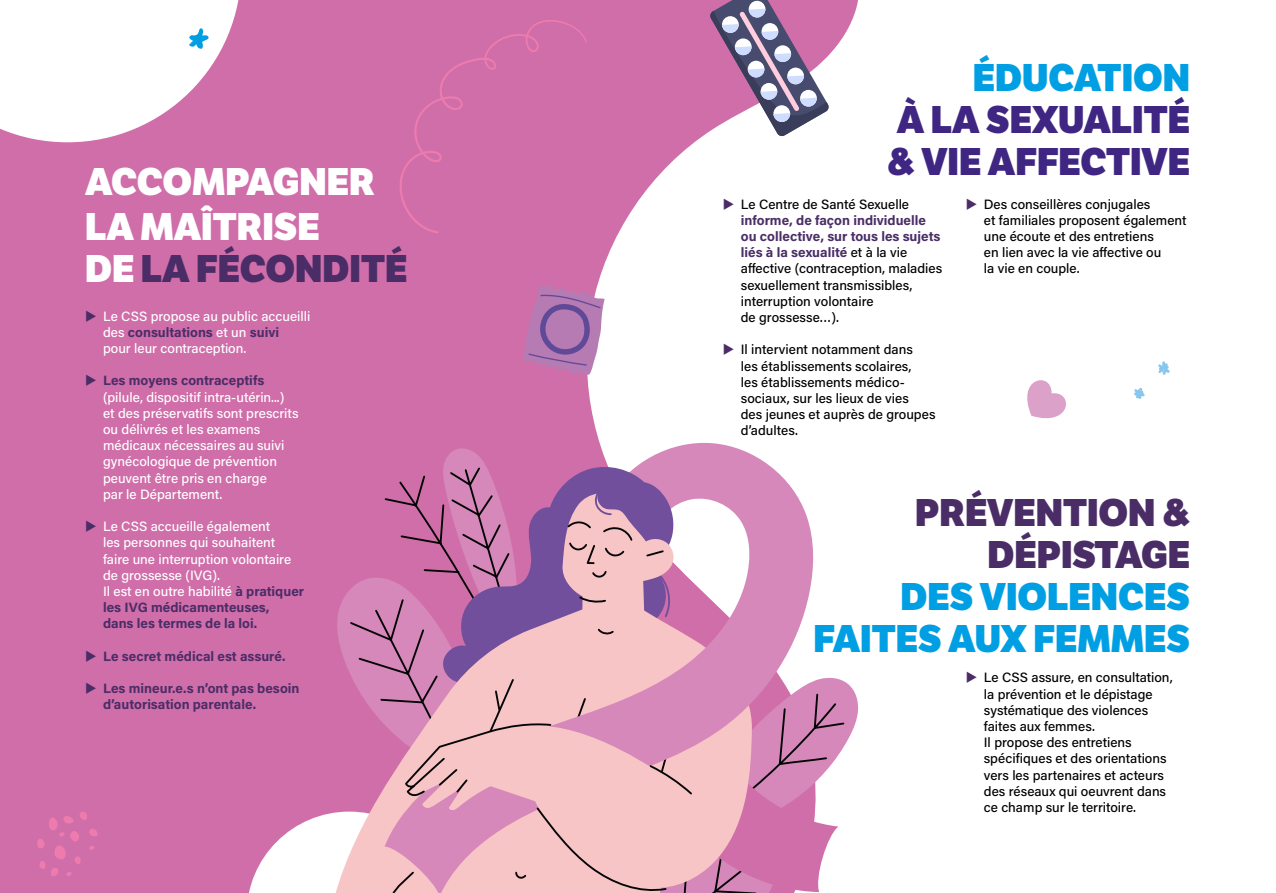
<style>
.page{position:relative;width:1276px;height:893px;background:#d06ea9}
.page>*{position:absolute;margin:0;border:0;box-sizing:border-box;transform-origin:0 0}
.t1{font:800 37.5px/42px "LFT Etica";color:#009fe3;text-align:right}
.t2{font:800 37.5px/43.5px "LFT Etica";color:#fff}
.t3{font:800 37.5px/42px "LFT Etica";color:#3f2683}
.t4{font:800 37.5px/42px "LFT Etica";color:#4a2d67;text-align:right}
.t5{font:500 13.5px/16.2px "Acumin Pro";color:#000}
.t6{font:500 13.5px/16.2px "Acumin Pro";color:#fff}
.t7{font:700 13.5px/16.2px "Acumin Pro";color:#4a2d67}
.s1{color:#4a2d67}
.s2{font-weight:700;color:#4a2d67}
</style>
<div class="page">
<div style="left:587px;top:0;width:689px;height:893px;background:#fff"></div>
<svg style="left:249px;top:813px;width:82px;height:80px"></svg>
<svg style="left:815px;top:677px;width:43px;height:216px;background:#e9cadd"></svg>
<svg style="left:331px;top:578px;width:53px;height:315px"></svg>
<svg style="left:384px;top:443px;width:431px;height:450px"></svg>
<svg style="left:407px;top:716px;width:288px;height:166px;background:#e4a5bd"></svg>
<svg style="left:404px;top:723px;width:290px;height:170px;background:#eab2be"></svg>
<svg style="left:1015px;top:371px;width:59px;height:57px;background:#f3e0ed"></svg>
<svg style="left:709px;top:0;width:120px;height:137px"></svg>
<svg style="left:523px;top:284px;width:81px;height:91px"></svg>
<svg style="left:0;top:0;width:239px;height:142px"></svg>
<svg style="left:399px;top:20px;width:188px;height:214px"></svg>
<div style="left:1132px;top:315px;width:38px;height:94px;background:#fff"></div>
<svg style="left:37px;top:812px;width:61px;height:64px"></svg>
<svg style="left:735px;top:208px;width:13px;height:1px"></svg>
<svg style="left:735px;top:354px;width:13px;height:1px"></svg>
<svg style="left:977px;top:208px;width:14px;height:1px"></svg>
<svg style="left:977px;top:682px;width:14px;height:1px"></svg>
<h1 class="t2" style="left:85px;top:160px;width:324px">ACCOMPAGNER<br>LA MAÎTRISE<br>DE <span class="s1">LA FÉCONDITÉ</span></h1>
<p class="t6" style="left:103px;top:307px;width:209px;text-indent:-18px"><span class="s1">◆</span> Le CSS propose au public accueilli des <span class="s2">consultations</span> et un <span class="s2">suivi<br></span>pour leur contraception.</p>
<p class="t6" style="left:103px;top:372px;width:197px;text-indent:-18px"><span class="s1">◆</span> <span class="s2">Les moyens contraceptifs </span>(pilule, dispositif intra-utérin...) et des préservatifs sont prescrits ou délivrés et les examens médicaux nécessaires au suivi gynécologique de prévention peuvent être pris en charge<br>par le Département.</p>
<p class="t6" style="left:103px;top:518px;width:203px;text-indent:-18px"><span class="s1">◆</span> Le CSS accueille également<br>les personnes qui souhaitent faire une interruption volontaire de grossesse (IVG).<br>Il est en outre habilité <span class="s2">à pratiquer les IVG médicamenteuses,<br>dans les termes de la loi.</span></p>
<p class="t7" style="left:85px;top:647px;width:202px">◆ Le secret médical est assuré.</p>
<p class="t7" style="left:103px;top:680px;width:198px;text-indent:-18px">◆ Les mineur.e.s n’ont pas besoin d’autorisation parentale.</p>
<h1 class="t1" style="left:973px;top:56px;width:219px">ÉDUCATION</h1>
<h1 class="t3" style="left:887px;top:98px;width:305px">À LA SEXUALITÉ &amp; VIE AFFECTIVE</h1>
<p class="t5" style="left:741px;top:195px;width:203px;text-indent:-18px"><span class="s1">◆</span> Le Centre de Santé Sexuelle <span class="s2">informe, de façon individuelle ou collective, sur tous les sujets liés à la sexualité</span> et à la vie affective (contraception, maladies sexuellement transmissibles, interruption volontaire<br>de grossesse…).</p>
<p class="t5" style="left:741px;top:341px;width:196px;text-indent:-18px"><span class="s1">◆</span> Il intervient notamment dans<br>les établissements scolaires,<br>les établissements médico&shy;sociaux, sur les lieux de vies<br>des jeunes et auprès de groupes d’adultes.</p>
<p class="t5" style="left:984px;top:195px;width:204px;text-indent:-18px"><span class="s1">◆</span> Des conseillères conjugales<br>et familiales proposent également une écoute et des entretiens<br>en lien avec la vie affective ou<br>la vie en couple.</p>
<h1 class="t4" style="left:915px;top:491px;width:276px">PRÉVENTION &amp;<br>DÉPISTAGE</h1>
<h1 class="t1" style="left:813px;top:575px;width:378px">DES VIOLENCES<br>FAITES AUX FEMMES</h1>
<p class="t5" style="left:984px;top:669px;width:190px;text-indent:-18px"><span class="s1">◆</span> Le CSS assure, en consultation, la prévention et le dépistage systématique des violences faites aux femmes.<br>Il propose des entretiens spécifiques et des orientations vers les partenaires et acteurs des réseaux qui oeuvrent dans ce champ sur le territoire.</p>
</div>
